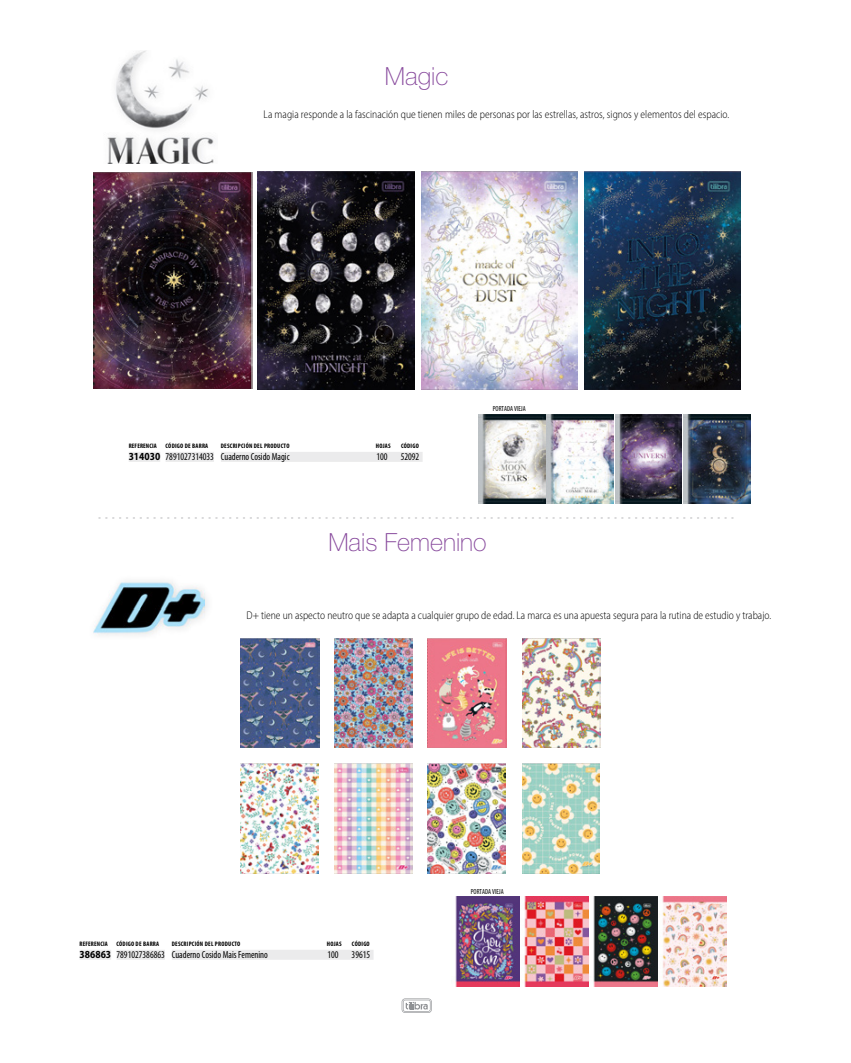
<style>
.page{position:relative;width:851px;height:1063px;background:#fff}
.page>*{position:absolute;margin:0;border:0;box-sizing:border-box;transform-origin:0 0}
.t1{font:100 25px "Helvetica Neue LT Std";color:#87499c}
.t2{font:300 semi-condensed 11.25px "Myriad Pro";color:#000;scale:.94 1}
.t3{font:condensed 10.25px "Myriad Pro";color:#000;scale:.94 1}
.t4{font:condensed 7.38px "Myriad Pro";color:#000;scale:.94 1}
.t5{font:700 condensed 6.5px "Myriad Pro";letter-spacing:.035em;color:#000}
.s1{font-weight:700;font-stretch:semi-condensed;font-size:10.88px}
</style>
<div class="page">
<svg style="left:401px;top:998px;width:30px;height:15px"></svg>
<svg style="left:99px;top:517px;width:635px;height:2px"></svg>
<img style="left:478px;top:414px;width:135px;height:89px">
<img style="left:615px;top:414px;width:66px;height:89px">
<img style="left:683px;top:414px;width:67px;height:89px">
<img style="left:93px;top:173px;width:160px;height:215px">
<img style="left:258px;top:171px;width:156px;height:218px">
<img style="left:421px;top:171px;width:156px;height:218px">
<img style="left:584px;top:171px;width:156px;height:218px">
<img style="left:107px;top:50px;width:107px;height:114px">
<div style="left:221px;top:452px;width:201px;height:10px;background:#ebebec"></div>
<div style="left:165px;top:452px;width:49px;height:10px;background:#ebebec"></div>
<div style="left:129px;top:452px;width:31px;height:10px;background:#ebebec"></div>
<div style="left:172px;top:950px;width:201px;height:10px;background:#ebebec"></div>
<div style="left:116px;top:950px;width:49px;height:10px;background:#ebebec"></div>
<div style="left:80px;top:950px;width:31px;height:10px;background:#ebebec"></div>
<img style="left:523px;top:897px;width:203px;height:89px">
<img style="left:455px;top:897px;width:64px;height:89px">
<img style="left:204px;top:590px;width:3px;height:26px">
<img style="left:93px;top:581px;width:111px;height:54px">
<img style="left:522px;top:764px;width:77px;height:109px">
<img style="left:428px;top:764px;width:77px;height:109px">
<img style="left:334px;top:764px;width:78px;height:109px">
<img style="left:241px;top:764px;width:77px;height:109px">
<img style="left:522px;top:638px;width:78px;height:110px">
<img style="left:428px;top:638px;width:78px;height:110px">
<img style="left:334px;top:638px;width:78px;height:110px">
<img style="left:241px;top:638px;width:78px;height:110px">
<h1 class="t1" style="left:385px;top:62px;width:65px">Magic</h1>
<p class="t2" style="left:263px;top:108px;width:497px">La magia responde a la fascinación que tienen miles de personas por las estrellas, astros, signos y elementos del espacio.</p>
<p class="t5" style="left:129px;top:442px;width:30px">REFERENCIA</p>
<p class="t5" style="left:165px;top:442px;width:44px">CÓDIGO DE BARRA</p>
<p class="t5" style="left:221px;top:442px;width:70px">DESCRIPCIÓN DEL PRODUCTO</p>
<p class="t5" style="left:376px;top:442px;width:16px">HOJAS</p>
<p class="t5" style="left:401px;top:442px;width:19px">CÓDIGO</p>
<p class="t3" style="left:129px;top:451px;width:173px"><span class="s1">314030</span> 7891027314033 Cuaderno Cosido Magic</p>
<p class="t3" style="left:376px;top:451px;width:13px">100</p>
<p class="t3" style="left:400px;top:451px;width:21px">52092</p>
<p class="t4" style="left:493px;top:405px;width:37px">PORTADA VIEJA</p>
<h1 class="t1" style="left:328px;top:528px;width:160px">Mais Femenino</h1>
<p class="t2" style="left:246px;top:609px;width:559px">D+ tiene un aspecto neutro que se adapta a cualquier grupo de edad. La marca es una apuesta segura para la rutina de estudio y trabajo.</p>
<p class="t5" style="left:80px;top:940px;width:30px">REFERENCIA</p>
<p class="t5" style="left:116px;top:940px;width:44px">CÓDIGO DE BARRA</p>
<p class="t5" style="left:172px;top:940px;width:70px">DESCRIPCIÓN DEL PRODUCTO</p>
<p class="t5" style="left:327px;top:940px;width:16px">HOJAS</p>
<p class="t5" style="left:352px;top:940px;width:19px">CÓDIGO</p>
<p class="t3" style="left:80px;top:948px;width:202px"><span class="s1">386863</span> 7891027386863 Cuaderno Cosido Mais Femenino</p>
<p class="t3" style="left:327px;top:948px;width:13px">100</p>
<p class="t3" style="left:351px;top:949px;width:21px">39615</p>
<p class="t4" style="left:471px;top:887px;width:37px">PORTADA VIEJA</p>
</div>
